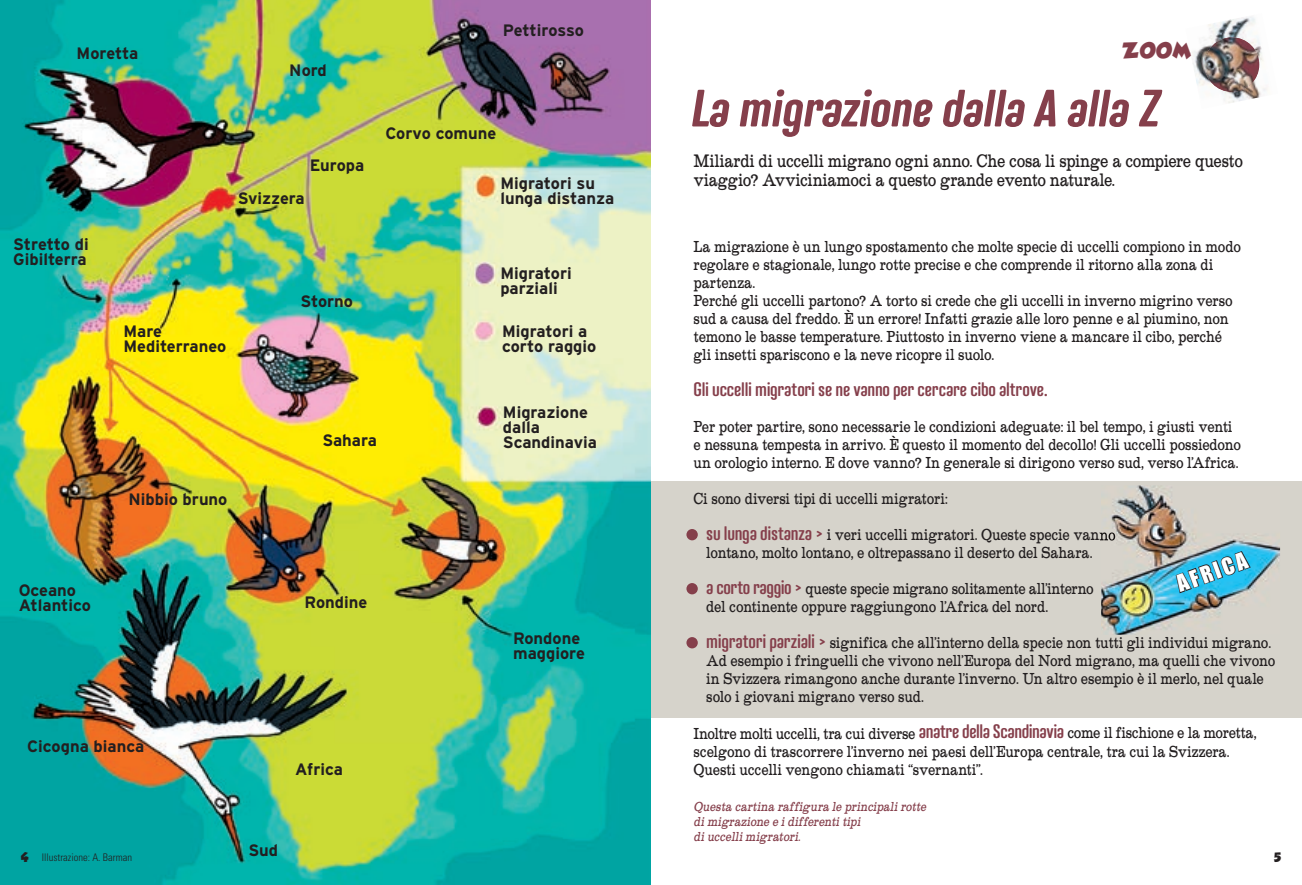
<style>
.page{position:relative;width:1302px;height:885px;background:#fff}
.page>*{position:absolute;margin:0;border:0;box-sizing:border-box;transform-origin:0 0}
.t1{font:italic 700 52.35px "Nephrite";letter-spacing:-.005em;color:#853f4b}
.t2{font:21.45px "Impact";color:#fff}
.t3{font:600 19.5px "Nephrite";letter-spacing:-.01em;color:#853f4b}
.t4{font:19.2px "GROBOLD";color:#853f4b}
.t5{font:18.75px/19.5px "Roundslab Serif";letter-spacing:-.015em;color:#231f20}
.t6{font:16.5px/18px "Roundslab Serif";letter-spacing:-.015em;color:#231f20}
.t7{font:700 16.5px/15px "Interstate";color:#231f20}
.t8{font:italic 13.5px/15px "Roundslab Serif";color:#853f4b}
.t9{font:12px "GROBOLD";color:#231f20}
.t10{font:300 condensed 10.5px "Univers";color:#231f20}
.s1{font-family:"Nephrite";font-weight:600;font-size:19.5px;color:#853f4b}
</style>
<div class="page">
<div style="left:651px;top:480px;width:650px;height:237px;background:#d6d3cb"></div>
<img style="left:0;top:0;width:651px;height:884px">
<div style="left:686px;top:529px;width:11px;height:11px;background:#853f4b;border-radius:50%"></div>
<div style="left:686px;top:583px;width:11px;height:11px;background:#853f4b;border-radius:50%"></div>
<div style="left:686px;top:637px;width:11px;height:11px;background:#853f4b;border-radius:50%"></div>
<img style="left:1191px;top:16px;width:77px;height:87px">
<img style="left:1204px;top:37px;width:54px;height:55px;border-radius:27px">
<img style="left:1101px;top:485px;width:178px;height:149px">
<img style="left:1100px;top:529px;width:15px;height:15px">
<img style="left:1174px;top:543px;width:77px;height:51px">
<p class="t7" style="left:77px;top:46px;width:63px">Moretta</p>
<p class="t7" style="left:289px;top:63px;width:39px">Nord</p>
<p class="t7" style="left:503px;top:23px;width:82px">Pettirosso</p>
<p class="t7" style="left:13px;top:236px;width:77px">Stretto di<br>Gibilterra</p>
<p class="t7" style="left:310px;top:158px;width:56px">Europa</p>
<p class="t7" style="left:238px;top:190px;width:68px">Svizzera</p>
<p class="t7" style="left:385px;top:125px;width:112px">Corvo comune</p>
<p class="t7" style="left:500px;top:175px;width:115px">Migratori su lunga distanza</p>
<p class="t7" style="left:123px;top:324px;width:104px">Mare<br>Mediterraneo</p>
<p class="t7" style="left:128px;top:491px;width:100px">Nibbio bruno</p>
<p class="t7" style="left:300px;top:293px;width:54px">Storno</p>
<p class="t7" style="left:322px;top:432px;width:56px">Sahara</p>
<p class="t7" style="left:500px;top:265px;width:73px">Migratori parziali</p>
<p class="t7" style="left:502px;top:324px;width:96px">Migratori a corto raggio</p>
<p class="t7" style="left:503px;top:404px;width:95px">Migrazione dalla<br>Scandinavia</p>
<p class="t7" style="left:19px;top:582px;width:74px">Oceano<br>Atlantico</p>
<p class="t7" style="left:27px;top:738px;width:119px">Cicogna bianca</p>
<p class="t7" style="left:304px;top:594px;width:64px">Rondine</p>
<p class="t7" style="left:295px;top:761px;width:49px">Africa</p>
<p class="t7" style="left:513px;top:630px;width:73px">Rondone maggiore</p>
<p class="t4" style="left:1122px;top:39px;width:69px">ZOOM</p>
<h1 class="t1" style="left:691px;top:80px;width:470px">La migrazione dalla A alla Z</h1>
<p class="t5" style="left:693px;top:151px;width:551px">Miliardi di uccelli migrano ogni anno. Che cosa li spinge a compiere questo viaggio? Avviciniamoci a questo grande evento naturale.</p>
<p class="t6" style="left:693px;top:238px;width:549px">La migrazione è un lungo spostamento che molte specie di uccelli compiono in modo regolare e stagionale, lungo rotte precise e che comprende il ritorno alla zona di partenza.<br>Perché gli uccelli partono? A torto si crede che gli uccelli in inverno migrino verso sud a causa del freddo. È un errore! Infatti grazie alle loro penne e al piumino, non temono le basse temperature. Piuttosto in inverno viene a mancare il cibo, perché gli insetti spariscono e la neve ricopre il suolo.</p>
<p class="t3" style="left:693px;top:379px;width:356px">Gli uccelli migratori se ne vanno per cercare cibo altrove.</p>
<p class="t6" style="left:693px;top:418px;width:549px">Per poter partire, sono necessarie le condizioni adeguate: il bel tempo, i giusti venti e nessuna tempesta in arrivo. È questo il momento del decollo! Gli uccelli possiedono un orologio interno. E dove vanno? In generale si dirigono verso sud, verso l’Africa.</p>
<p class="t6" style="left:706px;top:481px;width:411px;line-height:36px;text-indent:-13px">Ci sono diversi tipi di uccelli migratori:<br><span class="s1">su lunga distanza &gt;</span> i veri uccelli migratori. Queste specie vanno</p>
<p class="t6" style="left:706px;top:535px;width:389px;line-height:36px">lontano, molto lontano, e oltrepassano il deserto del Sahara. <span class="s1">a corto raggio &gt;</span> queste specie migrano solitamente all’interno</p>
<p class="t6" style="left:706px;top:589px;width:566px;line-height:36px">del continente oppure raggiungono l’Africa del nord.<br><span class="s1">migratori parziali &gt;</span> significa che all’interno della specie non tutti gli individui migrano.</p>
<p class="t6" style="left:706px;top:652px;width:570px">Ad esempio i fringuelli che vivono nell’Europa del Nord migrano, ma quelli che vivono in Svizzera rimangono anche durante l’inverno. Un altro esempio è il merlo, nel quale solo i giovani migrano verso sud.</p>
<p class="t6" style="left:693px;top:724px;width:564px">Inoltre molti uccelli, tra cui diverse <span class="s1">anatre della Scandinavia</span> come il fischione e la moretta, scelgono di trascorrere l’inverno nei paesi dell’Europa centrale, tra cui la Svizzera.<br>Questi uccelli vengono chiamati “svernanti”.</p>
<h2 class="t2" style="left:1171px;top:568px;width:75px;rotate:-20deg">AFRICA</h2>
<p class="t8" style="left:693px;top:799px;width:237px">Questa cartina raffigura le principalirotte dimigrazione e idifferentitipi diuccellimigratori.</p>
<p class="t7" style="left:248px;top:842px;width:31px">Sud</p>
<p class="t9" style="left:21px;top:850px;width:9px">4</p>
<p class="t9" style="left:1273px;top:850px;width:8px">5</p>
<p class="t10" style="left:42px;top:851px;width:92px">Illustrazione: A. Barman</p>
</div>
